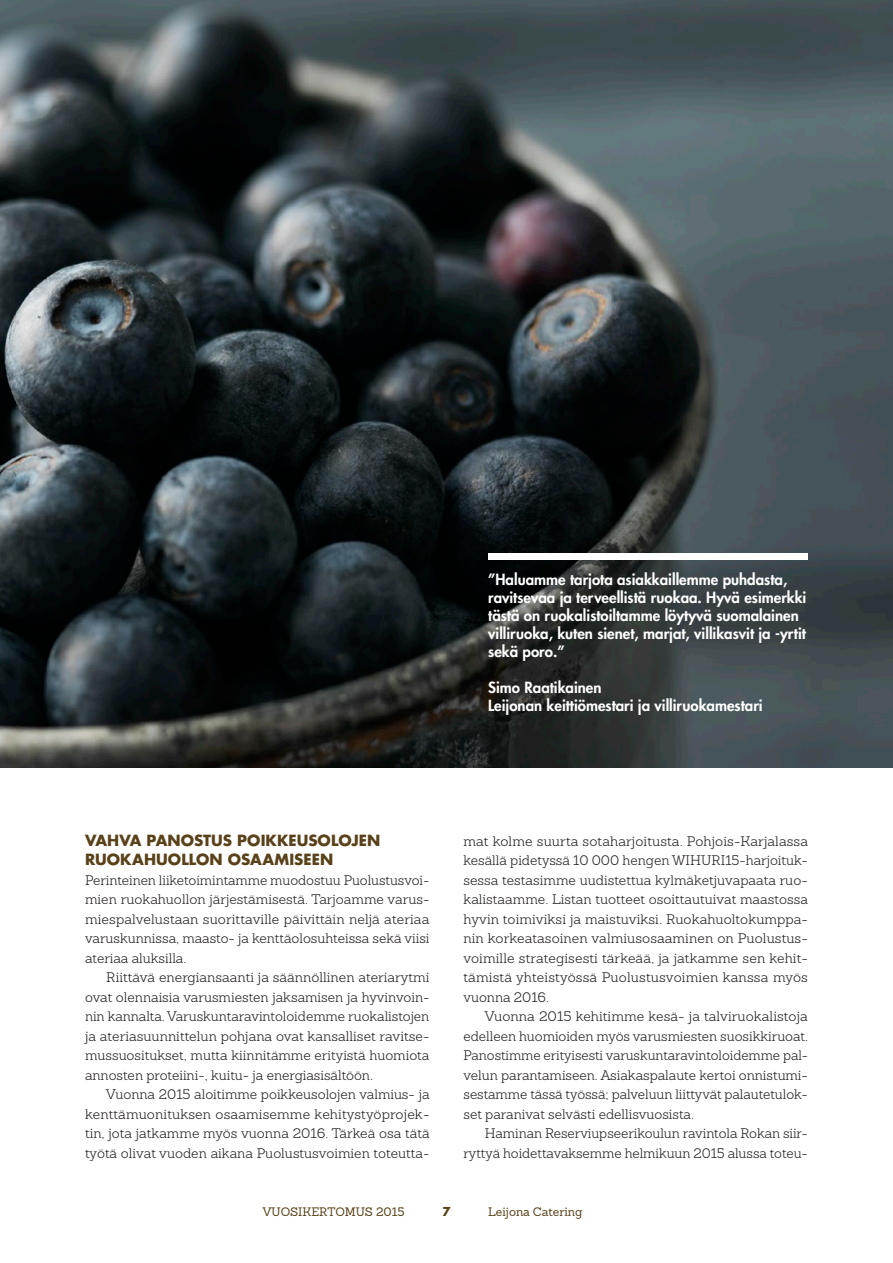
<style>
.page{position:relative;width:893px;height:1263px;background:#fff}
.page>*{position:absolute;margin:0;border:0;box-sizing:border-box;transform-origin:0 0}
.t1{font:800 15px/18px "Futura Std";color:#fff}
.t2{font:700 15px/19.5px "Futura Std";letter-spacing:.005em;color:#594119}
.t3{font:300 13.5px/19.5px "Sanchez";color:#231f20;text-align:justify}
.t4{font:12px "Sanchez";color:#594119}
.t5{font:700 12px "Futura Std";color:#594119}
</style>
<div class="page">
<img style="left:0;top:0;width:893px;height:768px">
<div style="left:488px;top:553px;width:320px;height:6px;background:#fff"></div>
<p class="t1" style="left:488px;top:570px;width:320px">”Haluamme tarjota asiakkaillemme puhdasta, ravitsevaa ja terveellistä ruokaa. Hyvä esimerkki tästä on ruokalistoiltamme löytyvä suomalainen villiruoka, kuten sienet, marjat, villikasvit ja -yrtit sekä poro.”</p>
<p class="t1" style="left:488px;top:678px;width:276px">Simo Raatikainen<br>Leijonan keittiömestari ja villiruokamestari</p>
<p class="t2" style="left:85px;top:830px;width:297px">VAHVA PANOSTUS POIKKEUSOLOJEN<br>RUOKAHUOLLON OSAAMISEEN</p>
<p class="t3" style="left:85px;top:870px;width:346px">Perinteinen liiketoimintamme muodostuu Puolustusvoi&shy;mien ruokahuollon järjestämisestä. Tarjoamme varus&shy;miespalvelustaan suorittaville päivittäin neljä ateriaa varuskunnissa, maasto- ja kenttäolosuhteissa sekä viisi ateriaa aluksilla.</p>
<p class="t3" style="left:85px;top:967px;width:346px;text-indent:21px">Riittävä energiansaanti ja säännöllinen ateriarytmi ovat olennaisia varusmiesten jaksamisen ja hyvinvoin&shy;nin kannalta. Varuskuntaravintoloidemme ruokalistojen ja ateriasuunnittelun pohjana ovat kansalliset ravitse&shy;mussuositukset, mutta kiinnitämme erityistä huomiota annosten proteiini-, kuitu- ja energiasisältöön.</p>
<p class="t3" style="left:85px;top:1084px;width:346px;text-indent:21px">Vuonna 2015 aloitimme poikkeusolojen valmius- ja kenttämuonituksen osaamisemme kehitystyöprojek&shy;tin, jota jatkamme myös vuonna 2016. Tärkeä osa tätä työtä olivat vuoden aikana Puolustusvoimien toteutta-</p>
<p class="t3" style="left:463px;top:831px;width:346px">mat kolme suurta sotaharjoitusta. Pohjois-Karjalassa kesällä pidetyssä 10 000 hengen WIHURI15-harjoituk&shy;sessa testasimme uudistettua kylmäketjuvapaata ruo&shy;kalistaamme. Listan tuotteet osoittautuivat maastossa hyvin toimiviksi ja maistuviksi. Ruokahuoltokumppa&shy;nin korkeatasoinen valmiusosaaminen on Puolustus&shy;voimille strategisesti tärkeää, ja jatkamme sen kehit&shy;tämistä yhteistyössä Puolustusvoimien kanssa myös vuonna 2016.</p>
<p class="t3" style="left:463px;top:1006px;width:346px;text-indent:21px">Vuonna 2015 kehitimme kesä- ja talviruokalistoja edelleen huomioiden myös varusmiesten suosikkiruoat.<br>Panostimme erityisesti varuskuntaravintoloidemme pal&shy;velun parantamiseen. Asiakaspalaute kertoi onnistumi&shy;sestamme tässä työssä; palveluun liittyvät palautetulok&shy;set paranivat selvästi edellisvuosista.</p>
<p class="t3" style="left:463px;top:1123px;width:346px;text-align:right">Haminan Reserviupseerikoulun ravintola Rokan siir&shy;ryttyä hoidettavaksemme helmikuun 2015 alussa toteu-</p>
<p class="t4" style="left:263px;top:1204px;width:143px">VUOSIKERTOMUS 2015</p>
<p class="t5" style="left:442px;top:1204px;width:10px">7</p>
<p class="t4" style="left:488px;top:1204px;width:96px">Leijona Catering</p>
</div>
